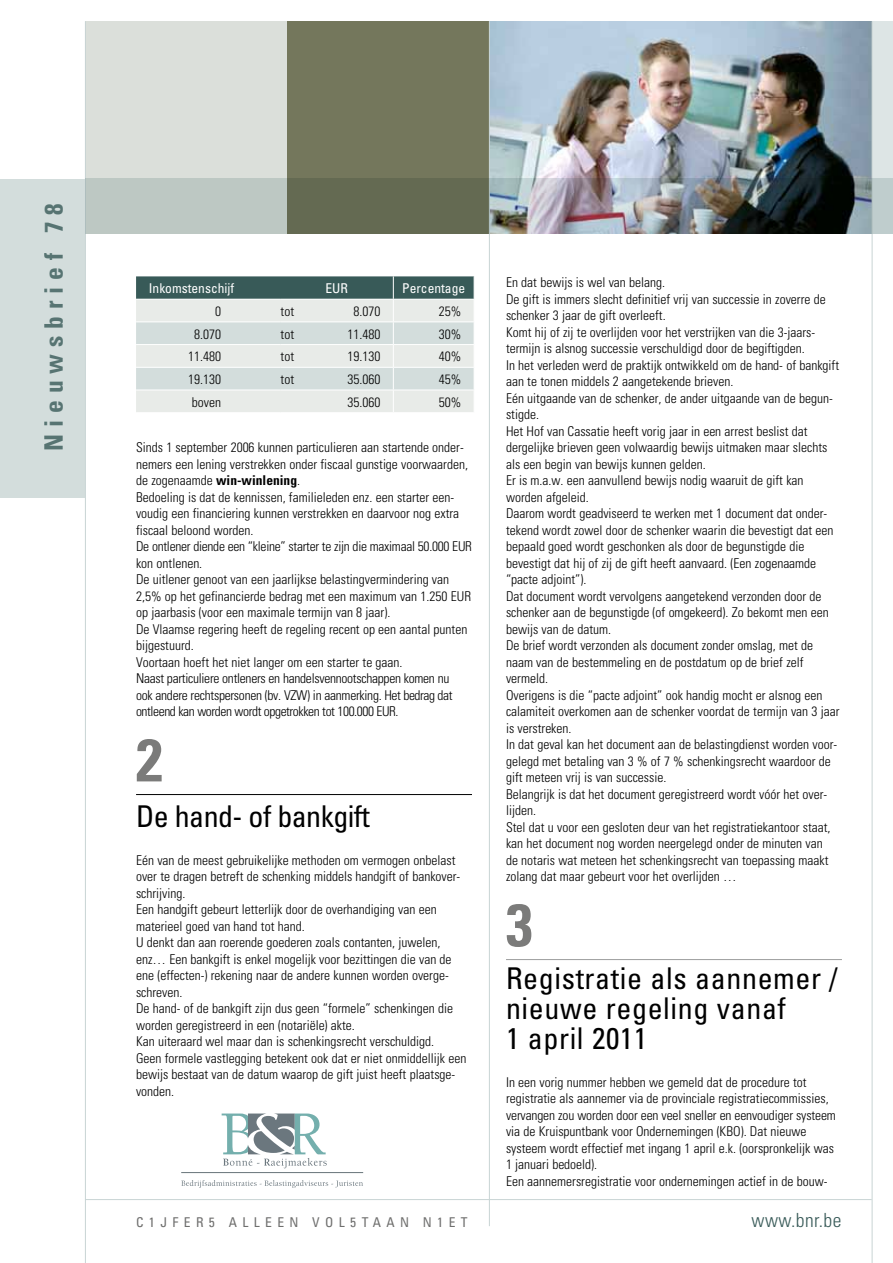
<style>
.page{position:relative;width:893px;height:1263px;background:#fff}
.page>*{position:absolute;margin:0;border:0;box-sizing:border-box;transform-origin:0 0}
.t1{font:700 condensed 60px "Univers";color:#7b7b7a}
.t2{font:condensed 30px/30px "Univers";letter-spacing:.02em;color:#000}
.t3{font:condensed 30px "Univers";letter-spacing:-.02em;color:#000}
.t4{font:700 condensed 25.5px "Univers";letter-spacing:.27em;color:#385a58}
.t5{font:300 condensed 19.5px "Univers";letter-spacing:.025em;color:#385a58}
.t6{font:300 condensed 13.5px/16.5px "Univers";color:#000}
.t7{font:condensed 13.5px "Univers";color:#fff}
.t8{font:condensed 13.5px "Univers";letter-spacing:.4em;color:#6f6f6e}
.s1{font-weight:700}
</style>
<div class="page">
<img style="left:490px;top:21px;width:382px;height:158px">
<div style="left:85px;top:21px;width:202px;height:213px;background:#dbdfda"></div>
<div style="left:287px;top:21px;width:202px;height:213px;background:#74775c"></div>
<div style="left:0;top:179px;width:85px;height:318px;background:#d3dddc"></div>
<hr style="left:85px;top:21px;width:1px;height:1242px;background:#c8d4d4">
<hr style="left:872px;top:21px;width:1px;height:1242px;background:#c8d4d4">
<hr style="left:136px;top:794px;width:336px;height:1px;background:#000">
<hr style="left:506px;top:959px;width:336px;height:1px;background:#9c9d9d">
<hr style="left:181px;top:1172px;width:182px;height:1px;background:#6c787e">
<svg style="left:181px;top:1180px;width:182px;height:8px"></svg>
<svg style="left:222px;top:1113px;width:105px;height:55px"></svg>
<hr style="left:489px;top:21px;width:1px;height:1205px;background:#c8d4d4">
<hr style="left:85px;top:1199px;width:787px;height:1px;background:#c8d4d4">
<img style="left:85px;top:179px;width:808px;height:55px">
<svg style="left:136px;top:276px;width:339px;height:136px;background:#c4cfcd"></svg>
<hr style="left:136px;top:299px;width:145px;height:1px;background:#fff">
<hr style="left:136px;top:321px;width:145px;height:1px;background:#fff">
<hr style="left:136px;top:367px;width:145px;height:1px;background:#fff">
<hr style="left:136px;top:344px;width:145px;height:1px;background:#fff">
<hr style="left:136px;top:390px;width:145px;height:1px;background:#fff">
<h3 class="t4" style="left:38px;top:451px;width:249px;rotate:-90deg">Nieuwsbrief 78</h3>
<p class="t7" style="left:149px;top:280px;width:87px">Inkomstenschijf</p>
<p class="t7" style="left:326px;top:280px;width:22px">EUR</p>
<p class="t7" style="left:402px;top:280px;width:65px">Percentage</p>
<p class="t6" style="left:215px;top:303px;width:7px">0</p>
<p class="t6" style="left:281px;top:303px;width:15px">tot</p>
<p class="t6" style="left:354px;top:303px;width:28px">8.070</p>
<p class="t6" style="left:439px;top:303px;width:24px">25%</p>
<p class="t6" style="left:194px;top:326px;width:28px">8.070</p>
<p class="t6" style="left:281px;top:326px;width:15px">tot</p>
<p class="t6" style="left:348px;top:326px;width:34px">11.480</p>
<p class="t6" style="left:439px;top:326px;width:24px">30%</p>
<p class="t6" style="left:188px;top:348px;width:34px">11.480</p>
<p class="t6" style="left:281px;top:348px;width:15px">tot</p>
<p class="t6" style="left:348px;top:348px;width:34px">19.130</p>
<p class="t6" style="left:439px;top:348px;width:24px">40%</p>
<p class="t6" style="left:188px;top:371px;width:34px">19.130</p>
<p class="t6" style="left:281px;top:371px;width:15px">tot</p>
<p class="t6" style="left:348px;top:371px;width:34px">35.060</p>
<p class="t6" style="left:439px;top:371px;width:24px">45%</p>
<p class="t6" style="left:192px;top:394px;width:31px">boven</p>
<p class="t6" style="left:348px;top:394px;width:34px">35.060</p>
<p class="t6" style="left:439px;top:394px;width:24px">50%</p>
<p class="t6" style="left:136px;top:439px;width:337px">Sinds 1 september 2006 kunnen particulieren aan startende onder&shy;nemers een lening verstrekken onder fiscaal gunstige voorwaarden, de zogenaamde <span class="s1">win-winlening</span>.<br>Bedoeling is dat de kennissen, familieleden enz. een starter een&shy;voudig een financiering kunnen verstrekken en daarvoor nog extra fiscaal beloond worden.<br>De ontlener diende een “kleine” starter te zijn die maximaal 50.000 EUR kon ontlenen.<br>De uitlener genoot van een jaarlijkse belastingvermindering van 2,5% op het gefinancierde bedrag met een maximum van 1.250 EUR op jaarbasis (voor een maximale termijn van 8 jaar).<br>De Vlaamse regering heeft de regeling recent op een aantal punten bijgestuurd.<br>Voortaan hoeft het niet langer om een starter te gaan.<br>Naast particuliere ontleners en handelsvennootschappen komen nu<br>ook andere rechtspersonen (bv. VZW) in aanmerking. Het bedrag dat ontleend kan worden wordt opgetrokken tot 100.000 EUR.</p>
<h1 class="t1" style="left:136px;top:723px;width:28px">2</h1>
<h2 class="t3" style="left:136px;top:797px;width:235px">De hand- of bankgift</h2>
<p class="t6" style="left:136px;top:852px;width:332px">Eén van de meest gebruikelijke methoden om vermogen onbelast over te dragen betreft de schenking middels handgift of bankover&shy;schrijving.<br>Een handgift gebeurt letterlijk door de overhandiging van een materieel goed van hand tot hand.<br>U denkt dan aan roerende goederen zoals contanten, juwelen, enz… Een bankgift is enkel mogelijk voor bezittingen die van de ene (effecten-) rekening naar de andere kunnen worden overge&shy;schreven.<br>De hand- of de bankgift zijn dus geen “formele” schenkingen die worden geregistreerd in een (notariële) akte.<br>Kan uiteraard wel maar dan is schenkingsrecht verschuldigd.<br>Geen formele vastlegging betekent ook dat er niet onmiddellijk een bewijs bestaat van de datum waarop de gift juist heeft plaatsge&shy;vonden.</p>
<p class="t6" style="left:506px;top:274px;width:335px">En dat bewijs is wel van belang.<br>De gift is immers slecht definitief vrij van successie in zoverre de schenker 3 jaar de gift overleeft.<br>Komt hij of zij te overlijden voor het verstrijken van die 3-jaars&shy;termijn is alsnog successie verschuldigd door de begiftigden.<br>In het verleden werd de praktijk ontwikkeld om de hand- of bankgift aan te tonen middels 2 aangetekende brieven.<br>Eén uitgaande van de schenker, de ander uitgaande van de begun&shy;stigde.<br>Het Hof van Cassatie heeft vorig jaar in een arrest beslist dat dergelijke brieven geen volwaardig bewijs uitmaken maar slechts als een begin van bewijs kunnen gelden.<br>Er is m.a.w. een aanvullend bewijs nodig waaruit de gift kan worden afgeleid.<br>Daarom wordt geadviseerd te werken met 1 document dat onder&shy;tekend wordt zowel door de schenker waarin die bevestigt dat een bepaald goed wordt geschonken als door de begunstigde die bevestigt dat hij of zij de gift heeft aanvaard. (Een zogenaamde “pacte adjoint”).<br>Dat document wordt vervolgens aangetekend verzonden door de schenker aan de begunstigde (of omgekeerd). Zo bekomt men een bewijs van de datum.<br>De brief wordt verzonden als document zonder omslag, met de naam van de bestemmeling en de postdatum op de brief zelf vermeld.<br>Overigens is die “pacte adjoint” ook handig mocht er alsnog een calamiteit overkomen aan de schenker voordat de termijn van 3 jaar is verstreken.<br>In dat geval kan het document aan de belastingdienst worden voor&shy;gelegd met betaling van 3 % of 7 % schenkingsrecht waardoor de gift meteen vrij is van successie.<br>Belangrijk is dat het document geregistreerd wordt vóór het over&shy;lijden.<br>Stel dat u voor een gesloten deur van het registratiekantoor staat, kan het document nog worden neergelegd onder de minuten van<br>de notaris wat meteen het schenkingsrecht van toepassing maakt zolang dat maar gebeurt voor het overlijden …</p>
<h1 class="t1" style="left:506px;top:888px;width:28px">3</h1>
<h2 class="t2" style="left:506px;top:963px;width:333px">Registratie als aannemer / nieuwe regeling vanaf<br>1 april 2011</h2>
<p class="t6" style="left:506px;top:1074px;width:331px">In een vorig nummer hebben we gemeld dat de procedure tot registratie als aannemer via de provinciale registratiecommissies, vervangen zou worden door een veel sneller en eenvoudiger systeem via de Kruispuntbank voor Ondernemingen (KBO). Dat nieuwe systeem wordt effectief met ingang 1 april e.k. (oorspronkelijk was 1 januari bedoeld).<br>Een aannemersregistratie voor ondernemingen actief in de bouw-</p>
<p class="t8" style="left:136px;top:1214px;width:333px">C1jfEr5 allee n vol5taan n1e t</p>
<h3 class="t5" style="left:752px;top:1209px;width:91px">www.bnr.be</h3>
</div>
